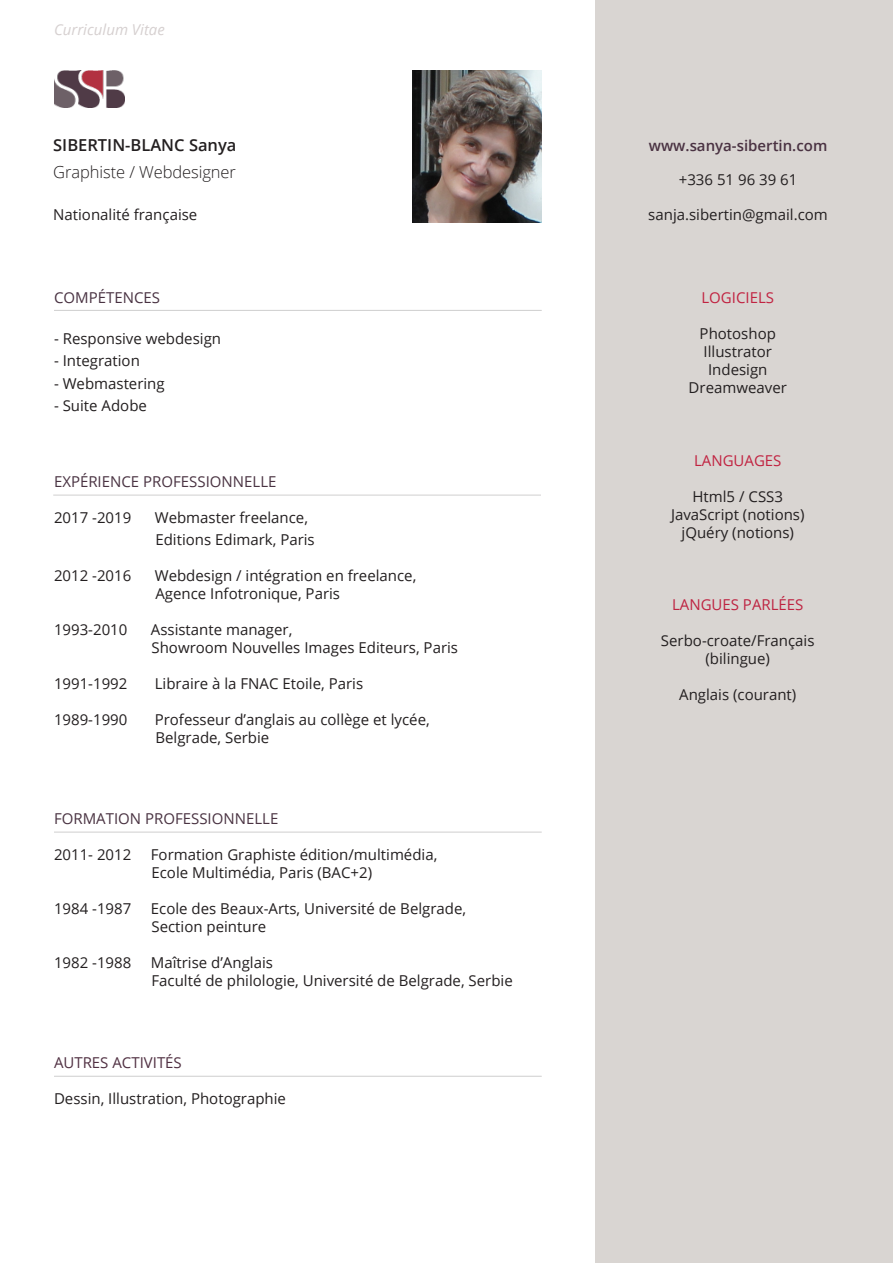
<style>
.page{position:relative;width:893px;height:1263px;background:#fff}
.page>*{position:absolute;margin:0;border:0;box-sizing:border-box;transform-origin:0 0}
.t1{font:300 16.5px "Open Sans";letter-spacing:-.005em;color:#231f20}
.t2{font:600 16.5px "Open Sans";color:#231f20}
.t3{font:15px "Open Sans";color:#231f20}
.t4{font:15px "Open Sans";color:#4a3342}
.t5{font:600 15px "Open Sans";color:#4a3242}
.t6{font:15px "Open Sans";color:#c12341}
.t7{font:italic 15px "Open Sans";color:#d6d0d0}
.t8{font:15px "Open Sans";color:#503042}
.t9{font:15px "Open Sans";color:#be2341}
.t10{font:15px "Open Sans";color:#493242}
</style>
<div class="page">
<img style="left:412px;top:70px;width:130px;height:153px">
<div style="left:595px;top:0;width:298px;height:1263px;background:#d9d5d2"></div>
<hr style="left:54px;top:310px;width:488px;height:1px;background:#231f20">
<hr style="left:53px;top:494px;width:488px;height:2px;background:#231f20">
<hr style="left:54px;top:831px;width:488px;height:2px;background:#231f20">
<hr style="left:54px;top:1076px;width:488px;height:1px;background:#231f20">
<img style="left:54px;top:70px;width:70px;height:37px">
<p class="t7" style="left:54px;top:19px;width:112px">Curriculum Vitae</p>
<p class="t2" style="left:53px;top:134px;width:185px">SIBERTIN-BLANC Sanya</p>
<p class="t1" style="left:53px;top:161px;width:184px">Graphiste / Webdesigner</p>
<p class="t3" style="left:53px;top:204px;width:146px">Nationalité française</p>
<p class="t10" style="left:54px;top:288px;width:108px">COMPÉTENCES</p>
<p class="t3" style="left:54px;top:328px;width:169px">- Responsive webdesign</p>
<p class="t3" style="left:54px;top:351px;width:87px">- Integration</p>
<p class="t3" style="left:54px;top:373px;width:112px">- Webmastering</p>
<p class="t3" style="left:54px;top:396px;width:94px">- Suite Adobe</p>
<p class="t4" style="left:54px;top:471px;width:224px">EXPÉRIENCE PROFESSIONNELLE</p>
<p class="t3" style="left:54px;top:507px;width:79px">2017 -2019</p>
<p class="t3" style="left:155px;top:507px;width:155px">Webmaster freelance,</p>
<p class="t3" style="left:155px;top:529px;width:161px">Editions Edimark, Paris</p>
<p class="t3" style="left:54px;top:565px;width:79px">2012 -2016</p>
<p class="t3" style="left:155px;top:565px;width:263px">Webdesign / intégration en freelance,</p>
<p class="t3" style="left:155px;top:583px;width:186px">Agence Infotronique, Paris</p>
<p class="t3" style="left:54px;top:619px;width:75px">1993-2010</p>
<p class="t3" style="left:151px;top:619px;width:143px">Assistante manager,</p>
<p class="t3" style="left:152px;top:637px;width:308px">Showroom Nouvelles Images Editeurs, Paris</p>
<p class="t3" style="left:54px;top:673px;width:75px">1991-1992</p>
<p class="t3" style="left:155px;top:673px;width:210px">Libraire à la FNAC Etoile, Paris</p>
<p class="t3" style="left:54px;top:709px;width:75px">1989-1990</p>
<p class="t3" style="left:155px;top:709px;width:276px">Professeur d’anglais au collège et lycée,</p>
<p class="t3" style="left:155px;top:727px;width:115px">Belgrade, Serbie</p>
<p class="t4" style="left:54px;top:809px;width:226px">FORMATION PROFESSIONNELLE</p>
<p class="t3" style="left:54px;top:845px;width:79px">2011- 2012</p>
<p class="t3" style="left:151px;top:845px;width:288px">Formation Graphiste édition/multimédia,</p>
<p class="t3" style="left:152px;top:863px;width:222px">Ecole Multimédia, Paris (BAC+2)</p>
<p class="t3" style="left:54px;top:899px;width:79px">1984 -1987</p>
<p class="t3" style="left:151px;top:899px;width:317px">Ecole des Beaux-Arts, Université de Belgrade,</p>
<p class="t3" style="left:152px;top:917px;width:116px">Section peinture</p>
<p class="t3" style="left:54px;top:953px;width:79px">1982 -1988</p>
<p class="t3" style="left:151px;top:953px;width:124px">Maîtrise d’Anglais</p>
<p class="t3" style="left:152px;top:971px;width:363px">Faculté de philologie, Université de Belgrade, Serbie</p>
<p class="t8" style="left:54px;top:1052px;width:129px">AUTRES ACTIVITÉS</p>
<p class="t3" style="left:54px;top:1088px;width:234px">Dessin, Illustration, Photographie</p>
<p class="t5" style="left:649px;top:135px;width:180px">www.sanya-sibertin.com</p>
<p class="t3" style="left:679px;top:170px;width:120px">+336 51 96 39 61</p>
<p class="t3" style="left:648px;top:204px;width:181px">sanja.sibertin@gmail.com</p>
<p class="t6" style="left:701px;top:288px;width:74px">LOGICIELS</p>
<p class="t3" style="left:700px;top:324px;width:78px">Photoshop</p>
<p class="t3" style="left:704px;top:342px;width:70px">Illustrator</p>
<p class="t3" style="left:708px;top:360px;width:61px">Indesign</p>
<p class="t3" style="left:689px;top:378px;width:100px">Dreamweaver</p>
<p class="t6" style="left:694px;top:450px;width:89px">LANGUAGES</p>
<p class="t3" style="left:692px;top:486px;width:92px">Html5 / CSS3</p>
<p class="t3" style="left:671px;top:504px;width:135px">JavaScript (notions)</p>
<p class="t3" style="left:682px;top:522px;width:114px">jQuéry (notions)</p>
<p class="t9" style="left:672px;top:594px;width:133px">LANGUES PARLÉES</p>
<p class="t3" style="left:661px;top:630px;width:155px">Serbo-croate/Français</p>
<p class="t3" style="left:705px;top:648px;width:66px">(bilingue)</p>
<p class="t3" style="left:679px;top:684px;width:119px">Anglais (courant)</p>
</div>
